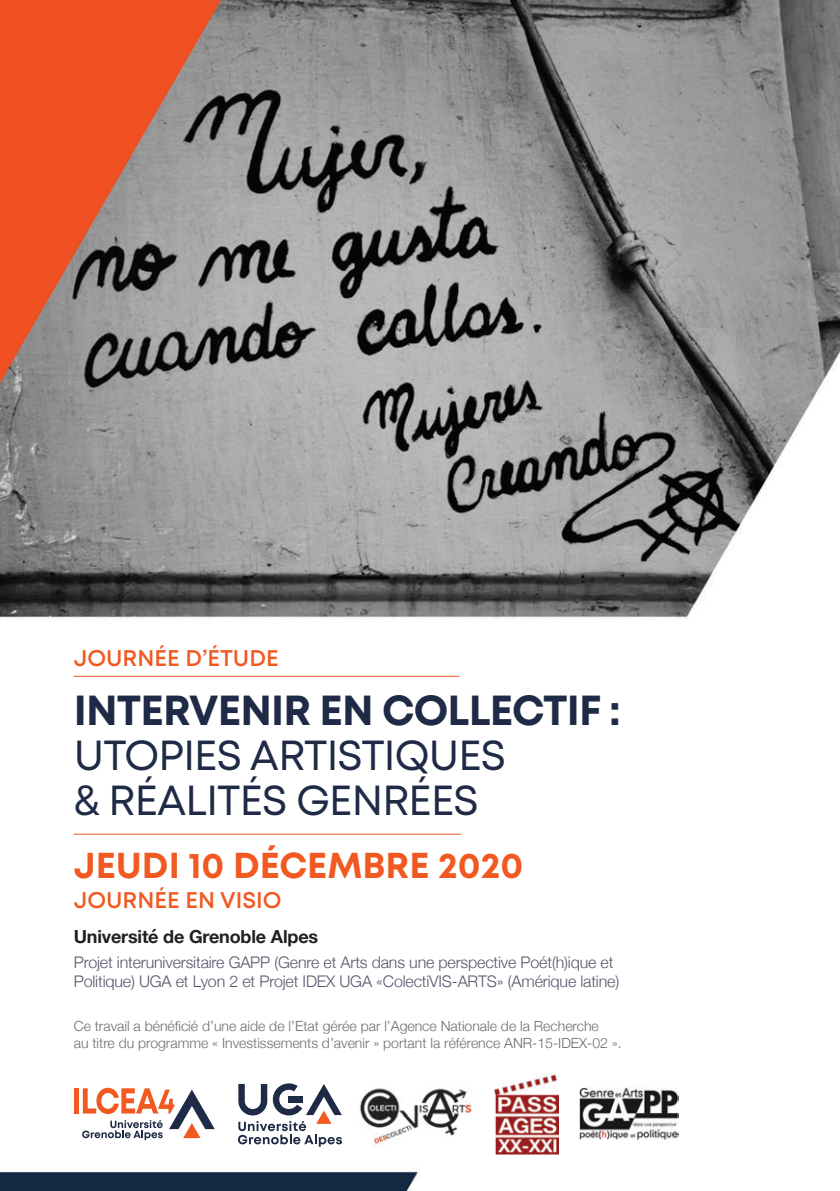
<style>
.page{position:relative;width:840px;height:1191px;background:#fff}
.page>*{position:absolute;margin:0;border:0;box-sizing:border-box;transform-origin:0 0}
.t1{font:42px/45px "Mont";letter-spacing:-.02em;color:#1f2b46}
.t2{font:700 36px "Mont";color:#f15921}
.t3{font:600 22.6px "Mont";color:#f15921}
.t4{font:700 18px "Helvetica Neue";letter-spacing:-.01em;color:#231f20}
.t5{font:300 16px/19.2px "Helvetica Neue";letter-spacing:-.01em;color:#54566b}
.t6{font:300 14px/16.8px "Helvetica Neue";color:#6c6d70}
.s1{font-weight:700}
</style>
<div class="page">
<img style="left:0;top:0;width:839px;height:1191px">
<hr style="left:74px;top:676px;width:385px;height:1px;background:#f15921">
<hr style="left:74px;top:833px;width:387px;height:1px;background:#f15921">
<div style="left:74px;top:1088px;width:5px;height:25px;background:#f15921"></div>
<svg style="left:82px;top:1087px;width:133px;height:53px"></svg>
<svg style="left:238px;top:1081px;width:104px;height:65px"></svg>
<img style="left:359px;top:1079px;width:119px;height:69px">
<img style="left:494px;top:1073px;width:64px;height:81px">
<img style="left:579px;top:1088px;width:98px;height:52px">
<p class="t3" style="left:74px;top:643px;width:206px">JOURNÉE D’ÉTUDE</p>
<p class="t1" style="left:74px;top:688px;width:548px"><span class="s1">INTERVENIR EN COLLECTIF :<br></span>UTOPIES ARTISTIQUES<br>&amp; RÉALITÉS GENRÉES</p>
<p class="t2" style="left:74px;top:842px;width:451px">JEUDI 10 DÉCEMBRE 2020</p>
<p class="t3" style="left:74px;top:886px;width:209px">JOURNÉE EN VISIO</p>
<p class="t4" style="left:74px;top:922px;width:246px">Université de Grenoble Alpes</p>
<p class="t5" style="left:74px;top:951px;width:546px">Projet interuniversitaire GAPP (Genre et Arts dans une perspective Poét(h)ique et<br>Politique) UGA et Lyon 2 et Projet IDEX UGA «ColectiVIS-ARTS» (Amérique latine)</p>
<p class="t6" style="left:74px;top:1016px;width:549px">Ce travail a bénéficié d’une aide de l’Etat gérée par l’Agence Nationale de la Recherche<br>au titre du programme « Investissements d’avenir » portant la référence ANR-15-IDEX-02 ».</p>
</div>
